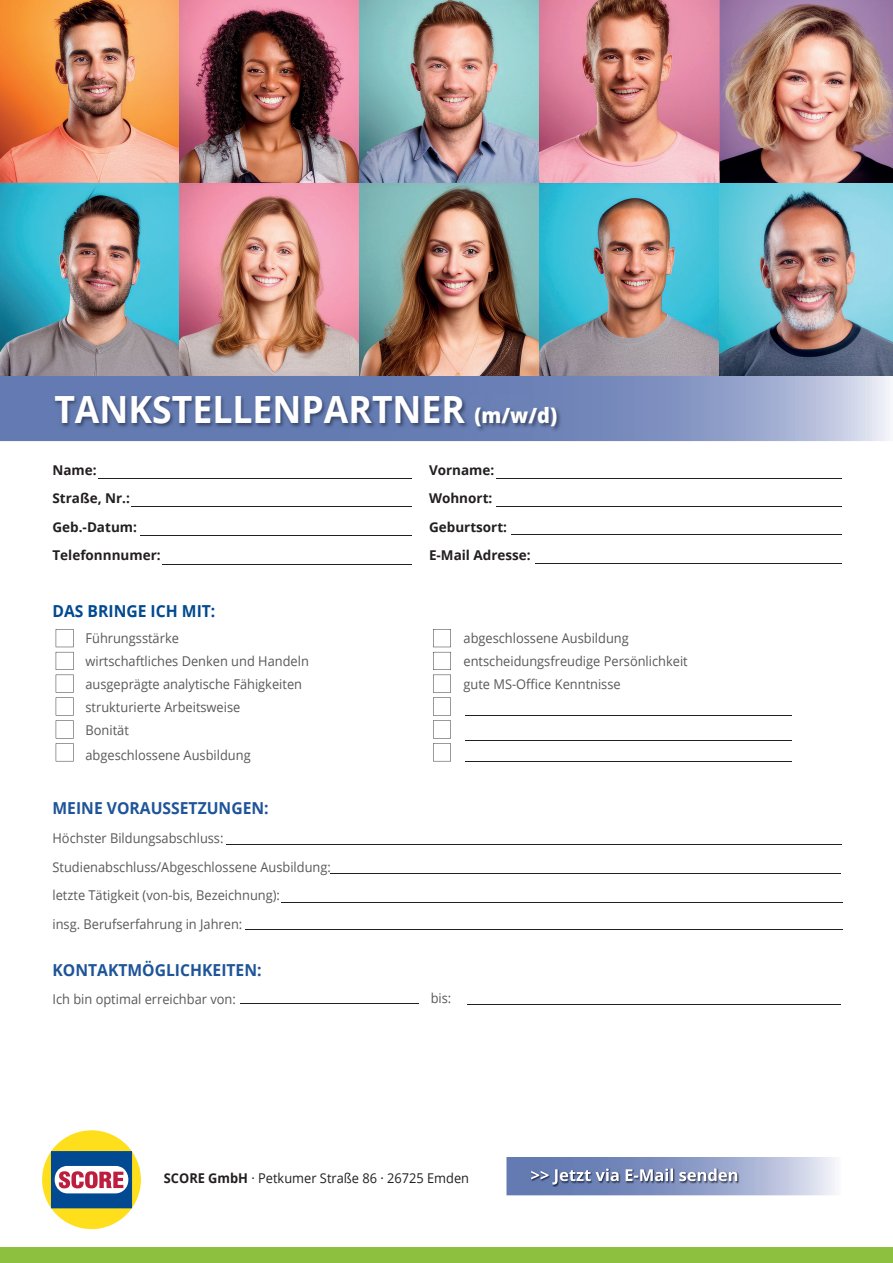
<style>
.page{position:relative;width:893px;height:1263px;background:#fff}
.page>*{position:absolute;margin:0;border:0;box-sizing:border-box;transform-origin:0 0}
.t1{font:700 37.5px "Open Sans";color:#fff;scale:.95 1}
.t2{font:700 16.5px "Open Sans";color:#1e5498;scale:.95 1}
.t3{font:700 16.5px "Open Sans";color:#014990;scale:.95 1}
.t4{font:13.5px/28.5px "Open Sans";color:#57585a;scale:.95 1}
.t5{font:700 13.5px "Open Sans";color:#231f20}
.t6{font:13.5px "Open Sans";color:#231f20;scale:.95 1}
.s1{font-weight:800;font-size:21px}
.s2{font-weight:700}
</style>
<div class="page">
<svg style="left:0;top:376px;width:890px;height:65px;background:#8193c1"></svg>
<div style="left:0;top:1248px;width:893px;height:15px;background:#8cc03e"></div>
<svg style="left:42px;top:1130px;width:99px;height:99px"></svg>
<svg style="left:56px;top:629px;width:18px;height:132px"></svg>
<svg style="left:433px;top:629px;width:18px;height:132px"></svg>
<hr style="left:98px;top:478px;width:314px;height:1px;background:#231f20">
<hr style="left:496px;top:479px;width:345px;height:1px;background:#231f20">
<hr style="left:131px;top:506px;width:281px;height:1px;background:#231f20">
<hr style="left:496px;top:507px;width:345px;height:1px;background:#231f20">
<hr style="left:140px;top:535px;width:272px;height:1px;background:#231f20">
<hr style="left:511px;top:534px;width:330px;height:1px;background:#231f20">
<hr style="left:163px;top:564px;width:249px;height:1px;background:#231f20">
<hr style="left:535px;top:563px;width:306px;height:1px;background:#231f20">
<hr style="left:226px;top:844px;width:615px;height:1px;background:#231f20">
<hr style="left:331px;top:873px;width:510px;height:1px;background:#231f20">
<hr style="left:281px;top:902px;width:561px;height:1px;background:#231f20">
<hr style="left:245px;top:929px;width:597px;height:1px;background:#231f20">
<hr style="left:240px;top:1003px;width:179px;height:1px;background:#231f20">
<hr style="left:468px;top:1004px;width:373px;height:1px;background:#231f20">
<svg style="left:506px;top:1157px;width:329px;height:38px;background:#95a2c7"></svg>
<img style="left:54px;top:395px;width:508px;height:36px">
<hr style="left:465px;top:761px;width:327px;height:1px;background:#231f20">
<hr style="left:465px;top:740px;width:327px;height:1px;background:#231f20">
<hr style="left:465px;top:715px;width:327px;height:1px;background:#231f20">
<img style="left:0;top:0;width:893px;height:376px">
<h1 class="t1" style="left:54px;top:383px;width:531px">TANKSTELLENPARTNER <span class="s1">(m/w/d)</span></h1>
<p class="t5" style="left:52px;top:460px;width:46px">Name:</p>
<p class="t5" style="left:429px;top:460px;width:67px">Vorname:</p>
<p class="t5" style="left:52px;top:489px;width:79px">Straße, Nr.:</p>
<p class="t5" style="left:429px;top:489px;width:65px">Wohnort:</p>
<p class="t5" style="left:52px;top:517px;width:86px">Geb.-Datum:</p>
<p class="t5" style="left:429px;top:517px;width:80px">Geburtsort:</p>
<p class="t5" style="left:52px;top:546px;width:110px">Telefonnnumer:</p>
<p class="t5" style="left:429px;top:546px;width:103px">E-Mail Adresse:</p>
<p class="t3" style="left:52px;top:599px;width:173px">DAS BRINGE ICH MIT:</p>
<p class="t4" style="left:86px;top:623px;width:100px">Führungsstärke</p>
<p class="t4" style="left:464px;top:623px;width:175px">abgeschlossene Ausbildung</p>
<p class="t4" style="left:86px;top:646px;width:237px">wirtschaftliches Denken und Handeln</p>
<p class="t4" style="left:464px;top:646px;width:238px">entscheidungsfreudige Persönlichkeit</p>
<p class="t4" style="left:86px;top:670px;width:229px">ausgeprägte analytische Fähigkeiten</p>
<p class="t4" style="left:464px;top:670px;width:167px">gute MS-Office Kenntnisse</p>
<p class="t4" style="left:86px;top:695px;width:165px;line-height:23.2px">strukturierte Arbeitsweise<br>Bonität</p>
<p class="t4" style="left:86px;top:741px;width:175px">abgeschlossene Ausbildung</p>
<p class="t2" style="left:52px;top:796px;width:229px">MEINE VORAUSSETZUNGEN:</p>
<p class="t4" style="left:52px;top:824px;width:295px">Höchster Bildungsabschluss:<br>Studienabschluss/Abgeschlossene Ausbildung: letzte Tätigkeit (von-bis, Bezeichnung):<br>insg. Berufserfahrung in Jahren:</p>
<p class="t2" style="left:52px;top:958px;width:222px">KONTAKTMÖGLICHKEITEN:</p>
<p class="t4" style="left:52px;top:984px;width:194px">Ich bin optimal erreichbar von:</p>
<p class="t4" style="left:431px;top:983px;width:23px">bis:</p>
<p class="t6" style="left:164px;top:1168px;width:323px"><span class="s2">SCORE GmbH</span> · Petkumer Straße 86 · 26725 Emden</p>
</div>
